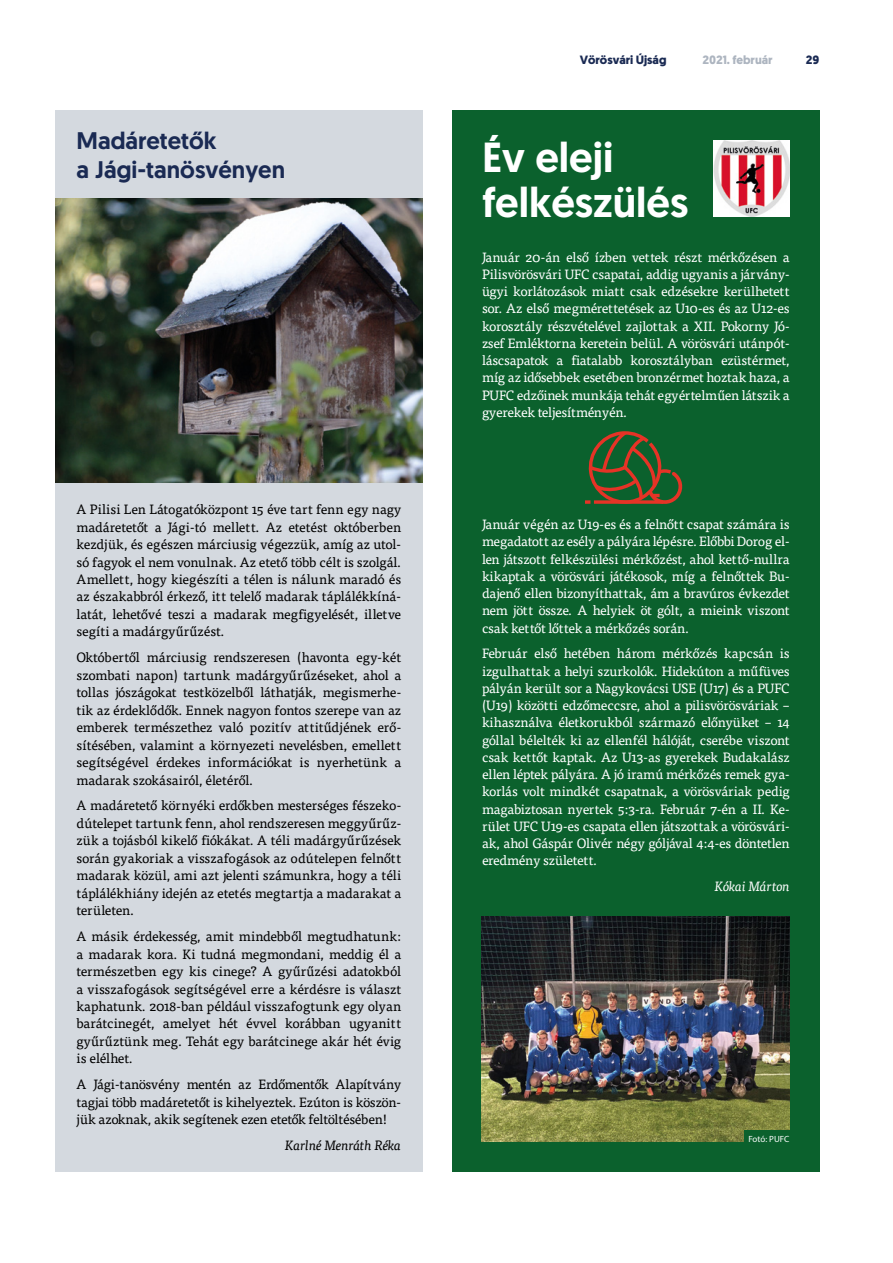
<style>
.page{position:relative;width:893px;height:1263px;background:#fff}
.page>*{position:absolute;margin:0;border:0;box-sizing:border-box;transform-origin:0 0}
.t1{font:500 42px/45px "Geomanist";color:#fff}
.t2{font:500 24px/29px "Geomanist";color:#1a2a53}
.t3{font:13.5px/17.4px "Tisa Pro";color:#000;text-align:justify}
.t4{font:13.5px/17.2px "Tisa Pro";letter-spacing:-.025em;color:#fff;text-align:justify}
.t5{font:italic 13.5px "Tisa Pro";letter-spacing:-.02em;color:#000}
.t6{font:italic 13.5px "Tisa Pro";letter-spacing:-.03em;color:#fff}
.t7{font:700 12px "Geomanist";color:#1a2a53}
.t8{font:700 12px "Geomanist";color:#adb5c0}
.t9{font:9px "Myriad Pro";color:#fff}
</style>
<div class="page">
<div style="left:55px;top:111px;width:367px;height:1060px;background:#d4d9df"></div>
<div style="left:452px;top:111px;width:367px;height:1060px;background:#0b612d"></div>
<img style="left:481px;top:917px;width:309px;height:225px">
<svg style="left:585px;top:431px;width:97px;height:73px"></svg>
<img style="left:714px;top:140px;width:76px;height:77px">
<img style="left:55px;top:199px;width:367px;height:284px">
<div style="left:744px;top:1130px;width:47px;height:13px;background:#0b612d"></div>
<h2 class="t2" style="left:77px;top:125px;width:210px">Madáretetők<br>a Jági-tanösvényen</h2>
<p class="t3" style="left:77px;top:500px;width:326px">A Pilisi Len Látogatóközpont 15 éve tart fenn egy nagy madáretetőt a Jági-tó mellett. Az etetést októberben kezdjük, és egészen márciusig végezzük, amíg az utol&shy;só fagyok el nem vonulnak. Az etető több célt is szolgál.<br>Amellett, hogy kiegészíti a télen is nálunk maradó és az északabbról érkező, itt telelő madarak táplálékkíná&shy;latát, lehetővé teszi a madarak megfigyelését, illetve segíti a madárgyűrűzést.</p>
<p class="t3" style="left:77px;top:648px;width:326px">Októbertől márciusig rendszeresen (havonta egy-két szombati napon) tartunk madárgyűrűzéseket, ahol a tollas jószágokat testközelből láthatják, megismerhe&shy;tik az érdeklődők. Ennek nagyon fontos szerepe van az emberek természethez való pozitív attitűdjének erő&shy;sítésében, valamint a környezeti nevelésben, emellett segítségével érdekes információkat is nyerhetünk a madarak szokásairól, életéről.</p>
<p class="t3" style="left:77px;top:796px;width:326px">A madáretető környéki erdőkben mesterséges fészeko&shy;dútelepet tartunk fenn, ahol rendszeresen meggyűrűz&shy;zük a tojásból kikelő fiókákat. A téli madárgyűrűzések során gyakoriak a visszafogások az odútelepen felnőtt madarak közül, ami azt jelenti számunkra, hogy a téli táplálékhiány idején az etetés megtartja a madarakat a területen.</p>
<p class="t3" style="left:77px;top:927px;width:326px">A másik érdekesség, amit mindebből megtudhatunk: a madarak kora. Ki tudná megmondani, meddig él a természetben egy kis cinege? A gyűrűzési adatokból a visszafogások segítségével erre a kérdésre is választ kaphatunk. 2018-ban például visszafogtunk egy olyan barátcinegét, amelyet hét évvel korábban ugyanitt gyűrűztünk meg. Tehát egy barátcinege akár hét évig is elélhet.</p>
<p class="t3" style="left:77px;top:1075px;width:326px">A Jági-tanösvény mentén az Erdőmentők Alapítvány tagjai több madáretetőt is kihelyeztek. Ezúton is köszön&shy;jük azoknak, akik segítenek ezen etetők feltöltésében!</p>
<p class="t5" style="left:285px;top:1135px;width:118px">Karlné Menráth Réka</p>
<p class="t7" style="left:580px;top:52px;width:88px">Vörösvári Újság</p>
<p class="t8" style="left:702px;top:52px;width:72px">2021. február</p>
<p class="t7" style="left:806px;top:52px;width:15px">29</p>
<h1 class="t1" style="left:482px;top:134px;width:208px">Év eleji felkészülés</h1>
<p class="t4" style="left:482px;top:248px;width:309px">Január 20-án első ízben vettek részt mérkőzésen a Pilisvörösvári UFC csapatai, addig ugyanis a járvány&shy;ügyi korlátozások miatt csak edzésekre kerülhetett sor. Az első megmérettetések az U10-es és az U12-es korosztály részvételével zajlottak a XII. Pokorny Jó&shy;zsef Emléktorna keretein belül. A vörösvári utánpót&shy;láscsapatok a fiatalabb korosztályban ezüstérmet, míg az idősebbek esetében bronzérmet hoztak haza, a PUFC edzőinek munkája tehát egyértelműen látszik a gyerekek teljesítményén.</p>
<p class="t4" style="left:482px;top:515px;width:309px">Január végén az U19-es és a felnőtt csapat számára is megadatott az esély a pályára lépésre. Előbbi Dorog el&shy;len játszott felkészülési mérkőzést, ahol kettő-nullra kikaptak a vörösvári játékosok, míg a felnőttek Bu&shy;dajenő ellen bizonyíthattak, ám a bravúros évkezdet nem jött össze. A helyiek öt gólt, a mieink viszont csak kettőt lőttek a mérkőzés során.</p>
<p class="t4" style="left:482px;top:644px;width:309px">Február első hetében három mérkőzés kapcsán is izgulhattak a helyi szurkolók. Hidekúton a műfüves pályán került sor a Nagykovácsi USE (U17) és a PUFC (U19) közötti edzőmeccsre, ahol a pilisvörösváriak – kihasználva életkorukból származó előnyüket – 14 góllal bélelték ki az ellenfél hálóját, cserébe viszont csak kettőt kaptak. Az U13-as gyerekek Budakalász ellen léptek pályára. A jó iramú mérkőzés remek gya&shy;korlás volt mindkét csapatnak, a vörösváriak pedig magabiztosan nyertek 5:3-ra. Február 7-én a II. Ke&shy;rület UFC U19-es csapata ellen játszottak a vörösvári&shy;ak, ahol Gáspár Olivér négy góljával 4:4-es döntetlen eredmény született.</p>
<p class="t6" style="left:714px;top:876px;width:77px">Kókai Márton</p>
<p class="t9" style="left:748px;top:1133px;width:42px">Fotó: PUFC</p>
</div>
